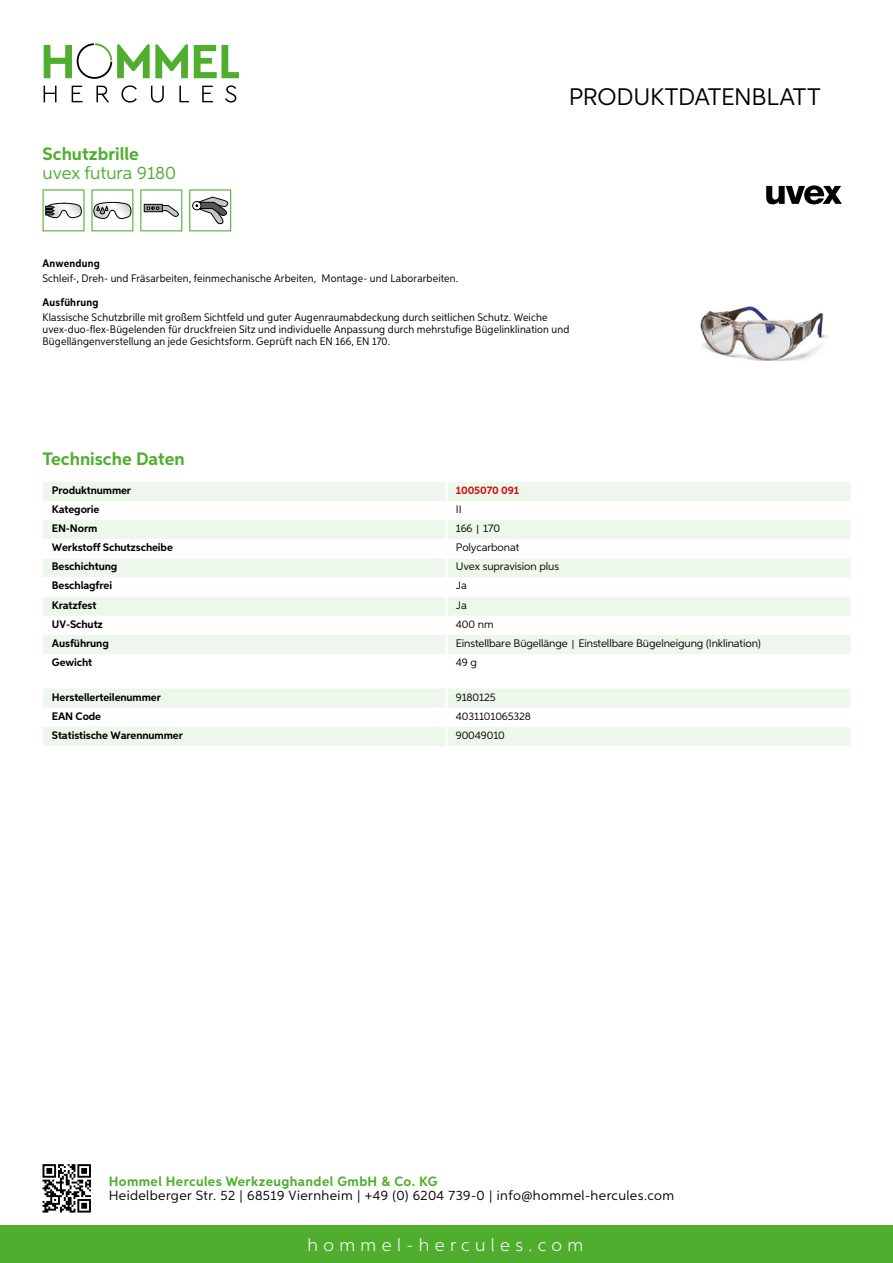
<style>
.page{position:relative;width:893px;height:1263px;background:#fff}
.page>*{position:absolute;margin:0;border:0;box-sizing:border-box;transform-origin:0 0}
.t1{font:24px "Aspira";letter-spacing:-.01em;color:#000}
.t2{font:700 18px "Aspira";color:#50ae2f}
.t3{font:300 18px "Aspira";letter-spacing:.3em;color:#fff}
.t4{font:18px "Aspira";color:#50ae2f}
.t5{font:13.5px "Aspira";letter-spacing:.03em;color:#000}
.t6{font:700 13.5px "Aspira";letter-spacing:.03em;color:#50ae2f}
.t7{font:10.95px/12px "Aspira Nar";letter-spacing:.015em;color:#000}
.t8{font:700 10.95px "Aspira";letter-spacing:-.01em;color:#000}
.t9{font:10.95px "Aspira";letter-spacing:-.01em;color:#000}
.t10{font:700 10.95px "Aspira Nar";letter-spacing:.02em;color:#000}
.t11{font:700 10.95px "Aspira";letter-spacing:-.01em;color:#cd1013}
.s1{font-family:"Wuerth Global";font-size:10.5px}
</style>
<div class="page">
<div style="left:0;top:1226px;width:893px;height:37px;background:#50ae2f"></div>
<svg style="left:43px;top:1164px;width:48px;height:48px"></svg>
<svg style="left:194px;top:45px;width:45px;height:33px"></svg>
<svg style="left:44px;top:43px;width:144px;height:36px"></svg>
<svg style="left:44px;top:86px;width:13px;height:16px"></svg>
<svg style="left:72px;top:86px;width:10px;height:16px"></svg>
<svg style="left:96px;top:86px;width:13px;height:16px"></svg>
<svg style="left:121px;top:85px;width:16px;height:18px"></svg>
<svg style="left:151px;top:86px;width:13px;height:17px"></svg>
<svg style="left:179px;top:86px;width:10px;height:16px"></svg>
<svg style="left:202px;top:86px;width:11px;height:16px"></svg>
<svg style="left:225px;top:85px;width:11px;height:18px"></svg>
<div style="left:43px;top:482px;width:807px;height:19px;background:#eef7eb"></div>
<svg style="left:43px;top:520px;width:807px;height:134px;fill:#eef7eb"></svg>
<hr style="left:445px;top:482px;width:3px;height:19px;background:#fff">
<hr style="left:445px;top:520px;width:3px;height:19px;background:#fff">
<hr style="left:445px;top:539px;width:3px;height:19px;background:#fff">
<hr style="left:445px;top:558px;width:3px;height:19px;background:#fff">
<hr style="left:445px;top:577px;width:3px;height:20px;background:#fff">
<hr style="left:445px;top:597px;width:3px;height:19px;background:#fff">
<hr style="left:445px;top:616px;width:3px;height:19px;background:#fff">
<hr style="left:445px;top:635px;width:3px;height:19px;background:#fff">
<svg style="left:43px;top:689px;width:807px;height:57px"></svg>
<hr style="left:445px;top:727px;width:3px;height:19px;background:#fff">
<svg style="left:43px;top:189px;width:42px;height:42px"></svg>
<svg style="left:91px;top:189px;width:42px;height:42px"></svg>
<svg style="left:140px;top:189px;width:42px;height:42px"></svg>
<svg style="left:189px;top:189px;width:42px;height:42px"></svg>
<img style="left:700px;top:306px;width:128px;height:55px">
<svg style="left:766px;top:185px;width:76px;height:19px"></svg>
<h2 class="t2" style="left:43px;top:142px;width:98px">Schutzbrille</h2>
<h2 class="t4" style="left:43px;top:162px;width:135px">uvex futura 9180</h2>
<h1 class="t1" style="left:569px;top:82px;width:253px">Produktdatenblatt</h1>
<p class="t10" style="left:43px;top:257px;width:59px">Anwendung</p>
<p class="t7" style="left:43px;top:273px;width:417px">Schleif-, Dreh- und Fräsarbeiten, feinmechanische Arbeiten, Montage- und Laborarbeiten.</p>
<p class="t10" style="left:43px;top:295px;width:58px">Ausführung</p>
<p class="t7" style="left:43px;top:311px;width:528px">Klassische Schutzbrille mit großem Sichtfeld und guter Augenraumabdeckung durch seitlichen Schutz. Weiche uvex-duo-flex-Bügelenden für druckfreien Sitz und individuelle Anpassung durch mehrstufige Bügelinklination und<br>Bügellängenverstellung an jede Gesichtsform. Geprüft nach EN 166, EN 170.</p>
<h2 class="t2" style="left:43px;top:448px;width:144px">Technische Daten</h2>
<p class="t8" style="left:52px;top:483px;width:81px">Produktnummer</p>
<p class="t11" style="left:456px;top:483px;width:65px">1005070 091</p>
<p class="t8" style="left:52px;top:502px;width:49px">Kategorie</p>
<p class="t9" style="left:456px;top:502px;width:7px">II</p>
<p class="t8" style="left:52px;top:521px;width:47px">EN-Norm</p>
<p class="t9" style="left:456px;top:522px;width:46px">166 <span class="s1">|</span> 170</p>
<p class="t8" style="left:52px;top:541px;width:123px">Werkstoff Schutzscheibe</p>
<p class="t9" style="left:456px;top:541px;width:65px">Polycarbonat</p>
<p class="t8" style="left:52px;top:560px;width:67px">Beschichtung</p>
<p class="t9" style="left:456px;top:560px;width:105px">Uvex supravision plus</p>
<p class="t8" style="left:52px;top:579px;width:62px">Beschlagfrei</p>
<p class="t9" style="left:456px;top:579px;width:13px">Ja</p>
<p class="t8" style="left:52px;top:598px;width:46px">Kratzfest</p>
<p class="t9" style="left:456px;top:598px;width:13px">Ja</p>
<p class="t8" style="left:52px;top:617px;width:53px">UV-Schutz</p>
<p class="t9" style="left:456px;top:617px;width:39px">400 nm</p>
<p class="t8" style="left:52px;top:636px;width:58px">Ausführung</p>
<p class="t9" style="left:456px;top:636px;width:306px">Einstellbare Bügellänge <span class="s1">|</span> Einstellbare Bügelneigung (Inklination)</p>
<p class="t8" style="left:52px;top:655px;width:42px">Gewicht</p>
<p class="t9" style="left:456px;top:655px;width:23px">49 g</p>
<p class="t8" style="left:52px;top:690px;width:111px">Herstellerteilenummer</p>
<p class="t9" style="left:456px;top:690px;width:41px">9180125</p>
<p class="t8" style="left:52px;top:709px;width:51px">EAN Code</p>
<p class="t9" style="left:456px;top:709px;width:77px">4031101065328</p>
<p class="t8" style="left:52px;top:728px;width:132px">Statistische Warennummer</p>
<p class="t9" style="left:456px;top:728px;width:51px">90049010</p>
<p class="t6" style="left:109px;top:1172px;width:330px">Hommel Hercules Werkzeughandel GmbH &amp; Co. KG</p>
<p class="t5" style="left:109px;top:1187px;width:567px">Heidelberger Str. 52 | 68519 Viernheim | +49 (0) 6204 739-0 | info@hommel-hercules.com</p>
<h2 class="t3" style="left:307px;top:1234px;width:277px">hommel-hercules.com</h2>
</div>
